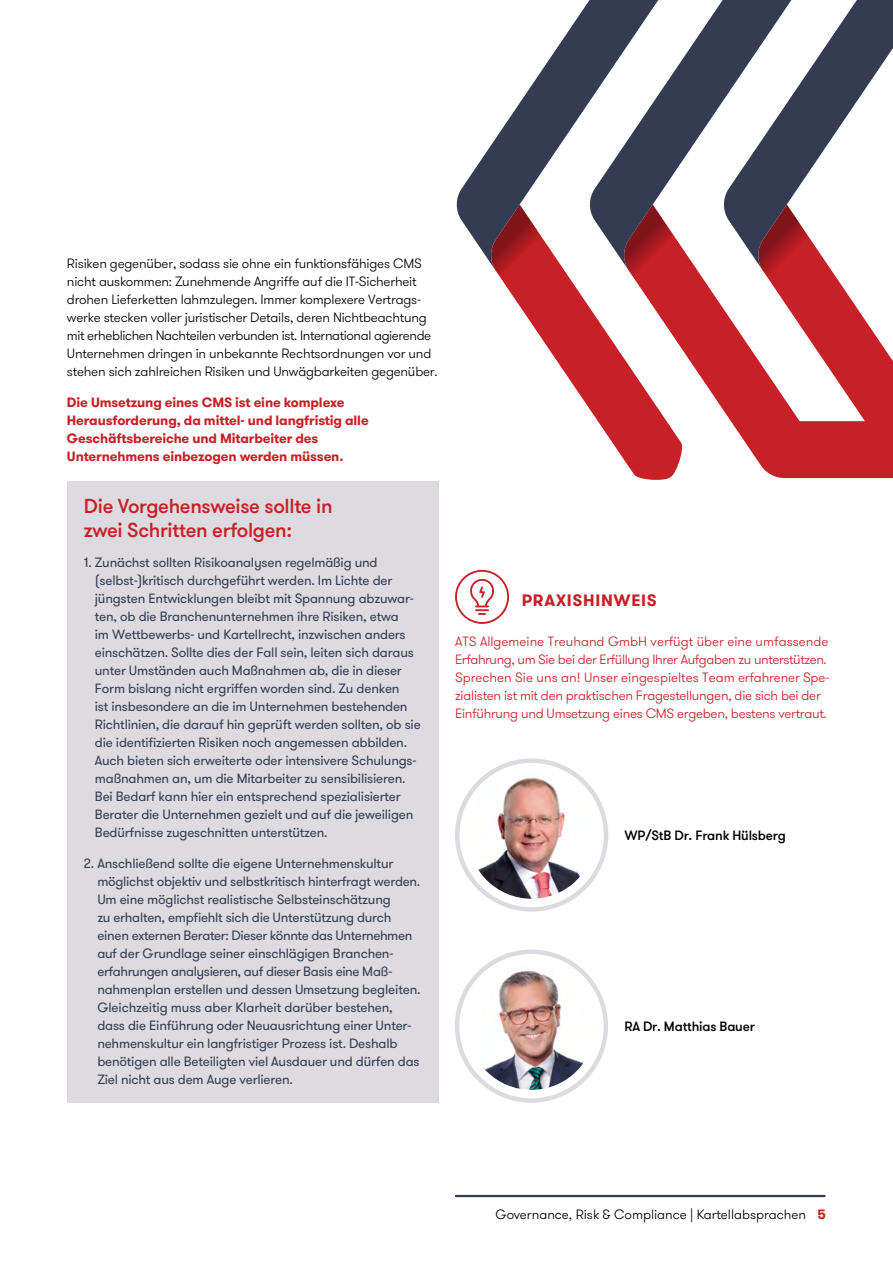
<style>
.page{position:relative;width:893px;height:1263px;background:#fff}
.page>*{position:absolute;margin:0;border:0;box-sizing:border-box;transform-origin:0 0}
.t1{font:500 20.25px/24px "GT Walsheim Pro";letter-spacing:-.015em;color:#c72026}
.t2{font:700 16.5px "GT Walsheim Pro";letter-spacing:.045em;color:#c72026}
.t3{font:13.5px/18px "GT Walsheim Pro";letter-spacing:-.015em;color:#343c53}
.t4{font:300 13.5px/18px "GT Walsheim Pro";letter-spacing:-.015em;color:#000}
.t5{font:300 13.5px/18px "GT Walsheim Pro";letter-spacing:-.02em;color:#c72026}
.t6{font:700 13.5px/18px "GT Walsheim Pro";letter-spacing:-.01em;color:#c72026}
.t7{font:500 13.5px "GT Walsheim Pro";letter-spacing:-.015em;color:#000}
.s1{font-weight:700;color:#c72026}
</style>
<div class="page">
<svg style="left:515px;top:271px;width:378px;height:209px"></svg>
<svg style="left:624px;top:271px;width:65px;height:29px"></svg>
<svg style="left:496px;top:271px;width:61px;height:29px"></svg>
<svg style="left:758px;top:271px;width:66px;height:29px"></svg>
<svg style="left:456px;top:0;width:437px;height:271px"></svg>
<div style="left:455px;top:758px;width:153px;height:154px;border:4px solid #dddbe0;border-radius:50%"></div>
<img style="left:468px;top:771px;width:127px;height:128px;border-radius:64px">
<div style="left:455px;top:949px;width:153px;height:154px;border:4px solid #dddbe0;border-radius:50%"></div>
<img style="left:468px;top:965px;width:127px;height:125px">
<hr style="left:456px;top:1195px;width:369px;height:2px;background:#343c53">
<div style="left:67px;top:481px;width:371px;height:622px;background:#dddbe0"></div>
<svg style="left:455px;top:570px;width:54px;height:54px"></svg>
<p class="t4" style="left:67px;top:255px;width:372px">Risiken gegenüber, sodass sie ohne ein funktionsfähiges CMS nicht auskommen: Zunehmende Angriffe auf die IT-Sicherheit drohen Lieferketten lahmzulegen. Immer komplexere Vertrags&shy;werke stecken voller juristischer Details, deren Nichtbeachtung mit erheblichen Nachteilen verbunden ist. International agierende Unternehmen dringen in unbekannte Rechtsordnungen vor und stehen sich zahlreichen Risiken und Unwägbarkeiten gegenüber.</p>
<p class="t6" style="left:67px;top:393px;width:303px">Die Umsetzung eines CMS ist eine komplexe Herausforderung, da mittel- und langfristig alle Geschäftsbereiche und Mitarbeiter des Unternehmens einbezogen werden müssen.</p>
<h1 class="t1" style="left:84px;top:495px;width:250px">Die Vorgehensweise sollte in zwei Schritten erfolgen:</h1>
<p class="t3" style="left:95px;top:554px;width:327px;text-indent:-11px">1. Zunächst sollten Risikoanalysen regelmäßig und (selbst-)kritisch durchgeführt werden. Im Lichte der jüngsten Entwicklungen bleibt mit Spannung abzuwar&shy;ten, ob die Branchenunternehmen ihre Risiken, etwa<br>im Wettbewerbs- und Kartellrecht, inzwischen anders einschätzen. Sollte dies der Fall sein, leiten sich daraus unter Umständen auch Maßnahmen ab, die in dieser Form bislang nicht ergriffen worden sind. Zu denken<br>ist insbesondere an die im Unternehmen bestehenden Richtlinien, die darauf hin geprüft werden sollten, ob sie die identifizierten Risiken noch angemessen abbilden.<br>Auch bieten sich erweiterte oder intensivere Schulungs&shy;maßnahmen an, um die Mitarbeiter zu sensibilisieren.<br>Bei Bedarf kann hier ein entsprechend spezialisierter Berater die Unternehmen gezielt und auf die jeweiligen Bedürfnisse zugeschnitten unterstützen.</p>
<p class="t3" style="left:97px;top:855px;width:325px;text-indent:-13px">2. Anschließend sollte die eigene Unternehmenskultur möglichst objektiv und selbstkritisch hinterfragt werden.<br>Um eine möglichst realistische Selbsteinschätzung<br>zu erhalten, empfiehlt sich die Unterstützung durch einen externen Berater: Dieser könnte das Unternehmen auf der Grundlage seiner einschlägigen Branchen&shy;erfahrungen analysieren, auf dieser Basis eine Maß&shy;nahmenplan erstellen und dessen Umsetzung begleiten.<br>Gleichzeitig muss aber Klarheit darüber bestehen, dass die Einführung oder Neuausrichtung einer Unter&shy;nehmenskultur ein langfristiger Prozess ist. Deshalb benötigen alle Beteiligten viel Ausdauer und dürfen das Ziel nicht aus dem Auge verlieren.</p>
<p class="t2" style="left:522px;top:589px;width:137px">PRAXISHINWEIS</p>
<p class="t5" style="left:455px;top:633px;width:376px">ATS Allgemeine Treuhand GmbH verfügt über eine umfassende Erfahrung, um Sie bei der Erfüllung Ihrer Aufgaben zu unterstützen.<br>Sprechen Sie uns an! Unser eingespieltes Team erfahrener Spe&shy;zialisten ist mit den praktischen Fragestellungen, die sich bei der Einführung und Umsetzung eines CMS ergeben, bestens vertraut.</p>
<p class="t7" style="left:624px;top:827px;width:163px">WP/StB Dr. Frank Hülsberg</p>
<p class="t7" style="left:624px;top:1018px;width:132px">RA Dr. Matthias Bauer</p>
<p class="t4" style="left:496px;top:1206px;width:332px">Governance, Risk &amp; Compliance | Kartellabsprachen <span class="s1">5</span></p>
</div>
